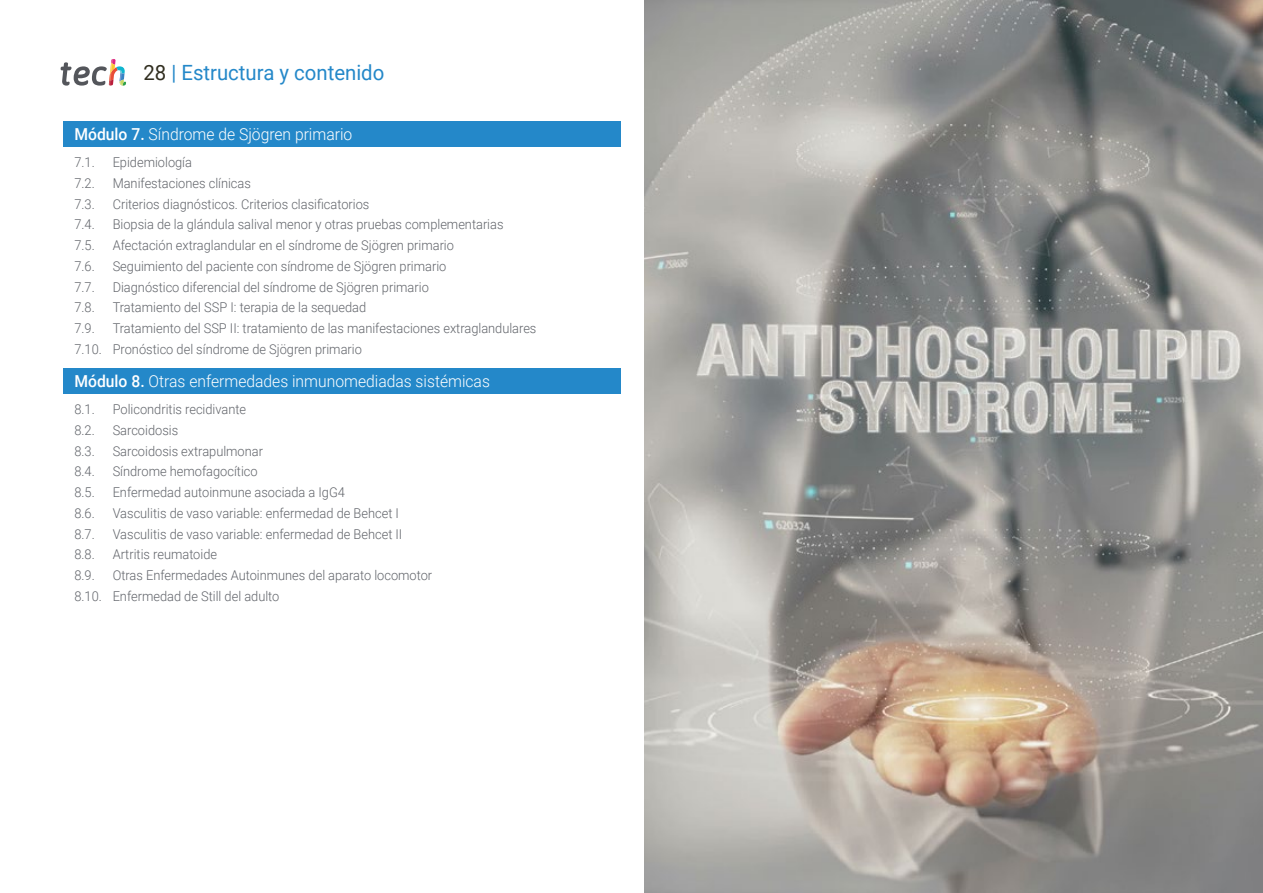
<style>
.page{position:relative;width:1263px;height:893px;background:#fff}
.page>*{position:absolute;margin:0;border:0;box-sizing:border-box;transform-origin:0 0}
.t1{font:21px "Roboto";color:#2488c9}
.t2{font:300 16.5px "Roboto";color:#fff;scale:.95 1}
.t3{font:300 13.5px/20.7px "Roboto";color:#61646a;scale:.95 1}
.s1{color:#312e20}
.s2{font-weight:500}
</style>
<div class="page">
<svg style="left:61px;top:59px;width:65px;height:27px"></svg>
<div style="left:63px;top:121px;width:558px;height:25px;background:#2488c9"></div>
<div style="left:63px;top:368px;width:558px;height:25px;background:#2488c9"></div>
<img style="left:644px;top:0;width:619px;height:893px">
<h1 class="t1" style="left:144px;top:57px;width:242px"><span class="s1">28</span> | Estructura y contenido</h1>
<p class="t2" style="left:74px;top:123px;width:294px"><span class="s2">Módulo 7.</span> Síndrome de Sjögren primario</p>
<p class="t3" style="left:74px;top:151px;width:23px">7.1.</p>
<p class="t3" style="left:113px;top:151px;width:85px">Epidemiología</p>
<p class="t3" style="left:74px;top:172px;width:23px">7.2.</p>
<p class="t3" style="left:113px;top:172px;width:147px">Manifestaciones clínicas</p>
<p class="t3" style="left:74px;top:193px;width:23px">7.3.</p>
<p class="t3" style="left:113px;top:193px;width:272px">Criterios diagnósticos. Criterios clasificatorios</p>
<p class="t3" style="left:74px;top:214px;width:23px">7.4.</p>
<p class="t3" style="left:113px;top:214px;width:413px">Biopsia de la glándula salival menor y otras pruebas complementarias</p>
<p class="t3" style="left:74px;top:234px;width:23px">7.5.</p>
<p class="t3" style="left:113px;top:234px;width:361px">Afectación extraglandular en el síndrome de Sjögren primario</p>
<p class="t3" style="left:74px;top:255px;width:23px">7.6.</p>
<p class="t3" style="left:113px;top:255px;width:353px">Seguimiento del paciente con síndrome de Sjögren primario</p>
<p class="t3" style="left:74px;top:276px;width:23px">7.7.</p>
<p class="t3" style="left:113px;top:276px;width:334px">Diagnóstico diferencial del síndrome de Sjögren primario</p>
<p class="t3" style="left:74px;top:297px;width:23px">7.8.</p>
<p class="t3" style="left:113px;top:297px;width:268px">Tratamiento deI SSP I: terapia de la sequedad</p>
<p class="t3" style="left:74px;top:317px;width:23px">7.9.</p>
<p class="t3" style="left:74px;top:317px;width:488px;text-indent:38px">Tratamiento del SSP II: tratamiento de las manifestaciones extraglandulares<br>7.10. Pronóstico del síndrome de Sjögren primario</p>
<p class="t2" style="left:74px;top:370px;width:439px"><span class="s2">Módulo 8.</span> Otras enfermedades inmunomediadas sistémicas</p>
<p class="t3" style="left:74px;top:398px;width:23px">8.1.</p>
<p class="t3" style="left:113px;top:398px;width:142px">Policondritis recidivante</p>
<p class="t3" style="left:74px;top:419px;width:23px">8.2.</p>
<p class="t3" style="left:113px;top:419px;width:70px">Sarcoidosis</p>
<p class="t3" style="left:74px;top:440px;width:23px">8.3.</p>
<p class="t3" style="left:113px;top:440px;width:160px">Sarcoidosis extrapulmonar</p>
<p class="t3" style="left:74px;top:461px;width:23px">8.4.</p>
<p class="t3" style="left:113px;top:461px;width:154px">Síndrome hemofagocítico</p>
<p class="t3" style="left:74px;top:481px;width:23px">8.5.</p>
<p class="t3" style="left:113px;top:481px;width:246px">Enfermedad autoinmune asociada a IgG4</p>
<p class="t3" style="left:74px;top:502px;width:23px">8.6.</p>
<p class="t3" style="left:113px;top:502px;width:303px">Vasculitis de vaso variable: enfermedad de Behcet I</p>
<p class="t3" style="left:74px;top:523px;width:23px">8.7.</p>
<p class="t3" style="left:113px;top:523px;width:306px">Vasculitis de vaso variable: enfermedad de Behcet II</p>
<p class="t3" style="left:74px;top:544px;width:23px">8.8.</p>
<p class="t3" style="left:113px;top:544px;width:111px">Artritis reumatoide</p>
<p class="t3" style="left:74px;top:564px;width:23px">8.9.</p>
<p class="t3" style="left:74px;top:564px;width:378px;text-indent:38px">Otras Enfermedades Autoinmunes del aparato locomotor<br>8.10. Enfermedad de Still del adulto</p>
</div>
